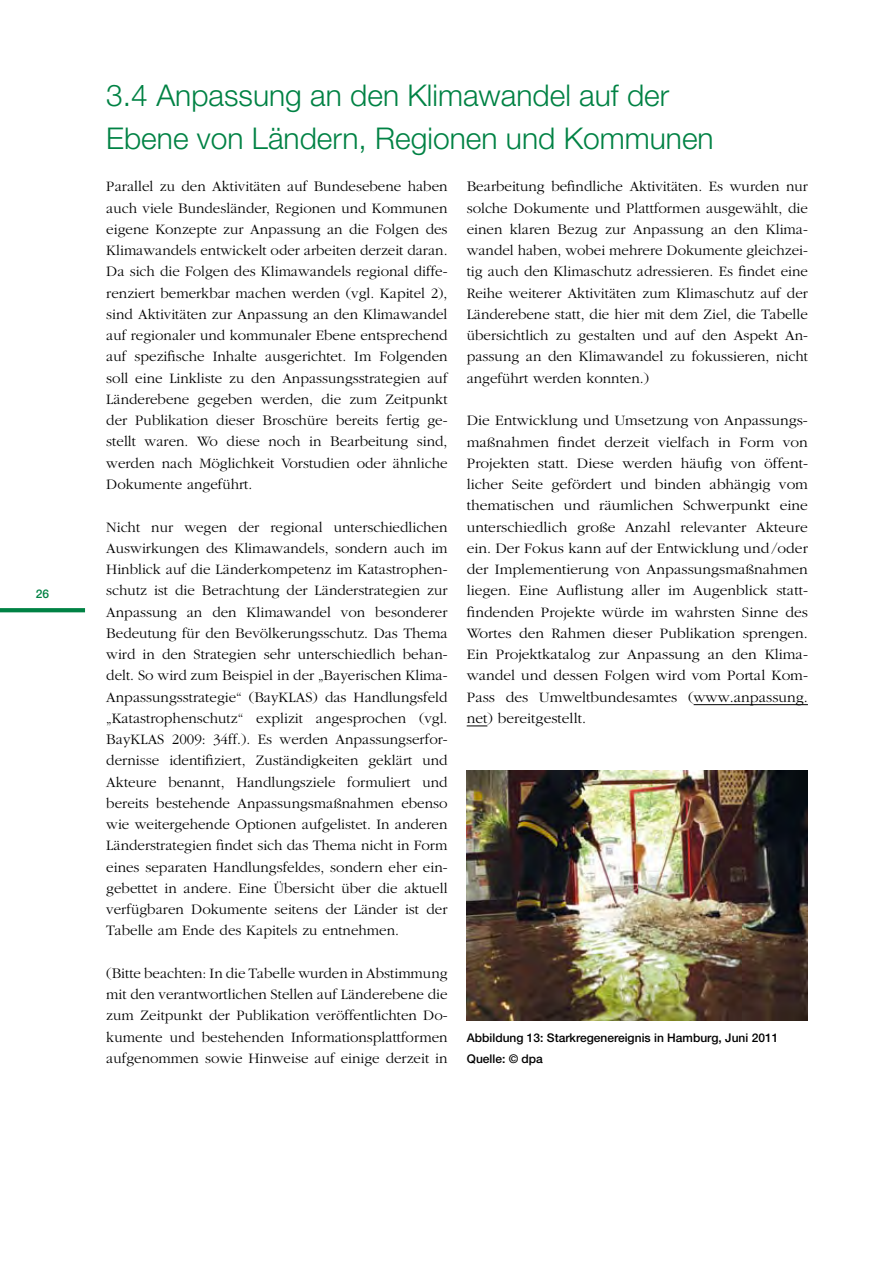
<style>
.page{position:relative;width:893px;height:1263px;background:#fff}
.page>*{position:absolute;margin:0;border:0;box-sizing:border-box;transform-origin:0 0}
.t1{font:300 30px/42.5px "Helvetica Neue";color:#008244}
.Fließtext{font:300 15px/21.3px "Garamond";color:#000;text-align:justify}
.BU_oder_Fusszeile{font:500 12px "Helvetica Neue";color:#000}
.t2{font:500 12px "Helvetica Neue";color:#008244}
</style>
<div class="page">
<svg style="left:0;top:608px;width:85px;height:4px"></svg>
<hr style="left:694px;top:704px;width:114px;height:1px;background:#000">
<svg style="left:467px;top:725px;width:20px;height:1px"></svg>
<img style="left:467px;top:770px;width:341px;height:250px">
<p class="t2" style="left:36px;top:587px;width:15px">26</p>
<h1 class="t1" style="left:106px;top:74px;width:609px">3.4 Anpassung an den Klimawandel auf der<br>Ebene von Ländern, Regionen und Kommunen</h1>
<p class="Fließtext" style="left:106px;top:176px;width:343px">Parallel zu den Aktivitäten auf Bundesebene haben auch viele Bundesländer, Regionen und Kommunen eigene Konzepte zur Anpassung an die Folgen des Klimawandels entwickelt oder arbeiten derzeit daran.<br>Da sich die Folgen des Klimawandels regional diffe&shy;renziert bemerkbar machen werden (vgl. Kapitel 2), sind Aktivitäten zur Anpassung an den Klimawandel auf regionaler und kommunaler Ebene entsprechend auf spezifische Inhalte ausgerichtet. Im Folgenden soll eine Linkliste zu den Anpassungsstrategien auf Länderebene gegeben werden, die zum Zeitpunkt der Publikation dieser Broschüre bereits fertig ge&shy;stellt waren. Wo diese noch in Bearbeitung sind, werden nach Möglichkeit Vorstudien oder ähnliche Dokumente angeführt.</p>
<p class="Fließtext" style="left:106px;top:516px;width:343px">Nicht nur wegen der regional unterschiedlichen Auswirkungen des Klimawandels, sondern auch im Hinblick auf die Länderkompetenz im Katastrophen&shy;schutz ist die Betrachtung der Länderstrategien zur Anpassung an den Klimawandel von besonderer Bedeutung für den Bevölkerungsschutz. Das Thema wird in den Strategien sehr unterschiedlich behan&shy;delt. So wird zum Beispiel in der „Bayerischen Klima-Anpassungsstrategie“ (BayKLAS) das Handlungsfeld „Katastrophenschutz“ explizit angesprochen (vgl.<br>BayKLAS 2009: 34ff.). Es werden Anpassungserfor&shy;dernisse identifiziert, Zuständigkeiten geklärt und Akteure benannt, Handlungsziele formuliert und bereits bestehende Anpassungsmaßnahmen ebenso wie weitergehende Optionen aufgelistet. In anderen Länderstrategien findet sich das Thema nicht in Form eines separaten Handlungsfeldes, sondern eher ein&shy;gebettet in andere. Eine Übersicht über die aktuell verfügbaren Dokumente seitens der Länder ist der Tabelle am Ende des Kapitels zu entnehmen.</p>
<p class="Fließtext" style="left:106px;top:963px;width:343px">(Bitte beachten: In die Tabelle wurden in Abstimmung mit den verantwortlichen Stellen auf Länderebene die zum Zeitpunkt der Publikation veröffentlichten Do&shy;kumente und bestehenden Informationsplattformen aufgenommen sowie Hinweise auf einige derzeit in</p>
<p class="Fließtext" style="left:467px;top:176px;width:343px">Bearbeitung befindliche Aktivitäten. Es wurden nur solche Dokumente und Plattformen ausgewählt, die einen klaren Bezug zur Anpassung an den Klima&shy;wandel haben, wobei mehrere Dokumente gleichzei&shy;tig auch den Klimaschutz adressieren. Es findet eine Reihe weiterer Aktivitäten zum Klimaschutz auf der Länderebene statt, die hier mit dem Ziel, die Tabelle übersichtlich zu gestalten und auf den Aspekt An&shy;passung an den Klimawandel zu fokussieren, nicht angeführt werden konnten.)</p>
<p class="Fließtext" style="left:467px;top:410px;width:343px">Die Entwicklung und Umsetzung von Anpassungs&shy;maßnahmen findet derzeit vielfach in Form von Projekten statt. Diese werden häufig von öffent&shy;licher Seite gefördert und binden abhängig vom thematischen und räumlichen Schwerpunkt eine unterschiedlich große Anzahl relevanter Akteure ein. Der Fokus kann auf der Entwicklung und/oder der Implementierung von Anpassungsmaßnahmen liegen. Eine Auflistung aller im Augenblick statt&shy;findenden Projekte würde im wahrsten Sinne des Wortes den Rahmen dieser Publikation sprengen.<br>Ein Projektkatalog zur Anpassung an den Klima&shy;wandel und dessen Folgen wird vom Portal Kom-Pass des Umweltbundesamtes (www.anpassung. net) bereitgestellt.</p>
<p class="BU_oder_Fusszeile" style="left:467px;top:1030px;width:313px">Abbildung 13: Starkregenereignis in Hamburg, Juni 2011</p>
<p class="BU_oder_Fusszeile" style="left:467px;top:1052px;width:78px">Quelle: © dpa</p>
</div>
